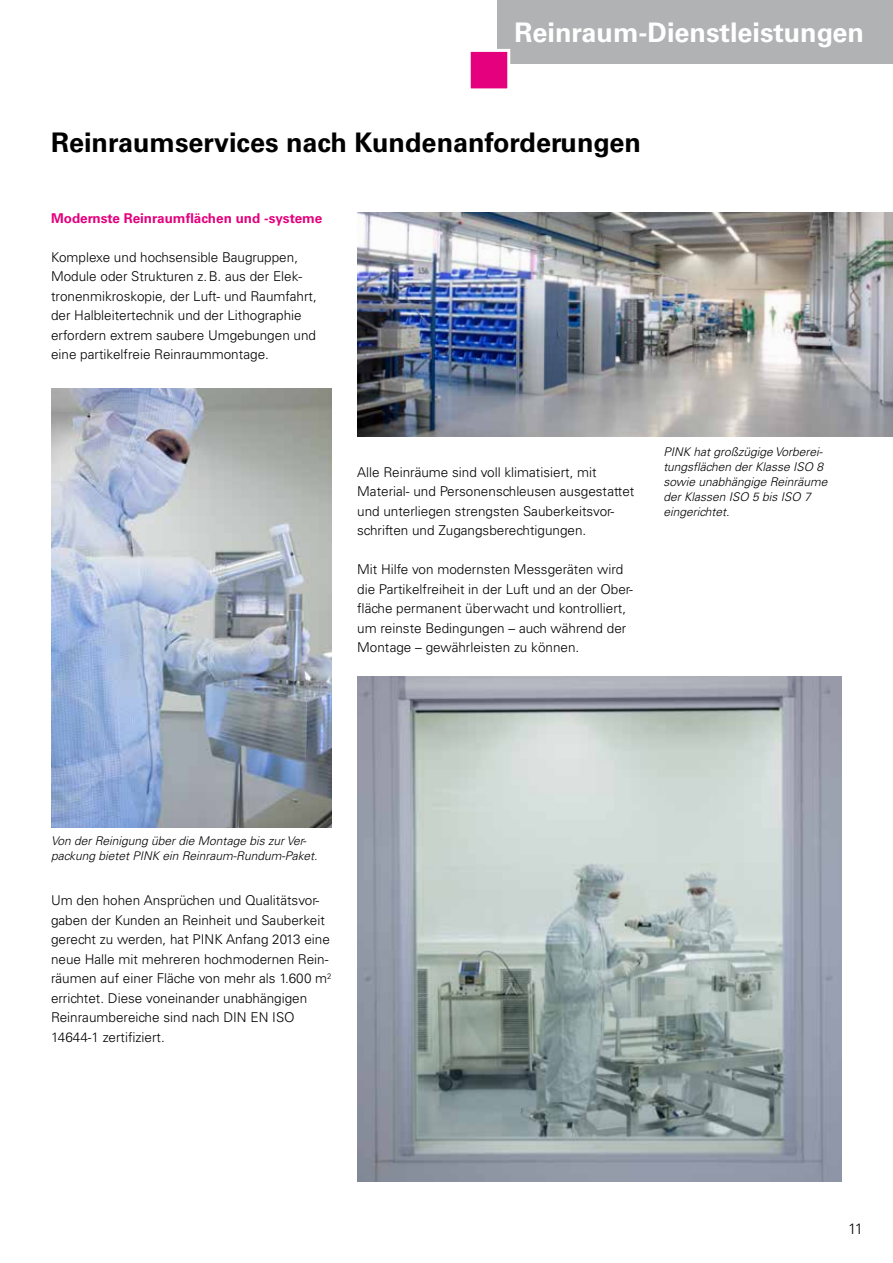
<style>
.page{position:relative;width:893px;height:1263px;background:#fff}
.page>*{position:absolute;margin:0;border:0;box-sizing:border-box;transform-origin:0 0}
.t1{font:700 27px "Univers";color:#000}
.t2{font:700 27px "Univers";color:#fff}
.t3{font:300 15px "Univers";color:#000}
.t4{font:300 13.5px/19.5px "Univers";color:#000}
.t5{font:700 13.5px "Univers";color:#e5007d}
.t6{font:italic 300 12px/15px "Univers";color:#000}
</style>
<div class="page">
<img style="left:357px;top:213px;width:536px;height:223px">
<img style="left:357px;top:676px;width:485px;height:505px">
<img style="left:51px;top:388px;width:281px;height:439px">
<div style="left:497px;top:0;width:396px;height:64px;background:#b1b2b3"></div>
<div style="left:468px;top:49px;width:42px;height:42px;background:#e5007d;border:3px solid #fff"></div>
<h1 class="t2" style="left:514px;top:16px;width:351px">Reinraum-Dienstleistungen</h1>
<h1 class="t1" style="left:51px;top:127px;width:591px">Reinraumservices nach Kundenanforderungen</h1>
<p class="t5" style="left:51px;top:210px;width:273px">Modernste Reinraumflächen und -systeme</p>
<p class="t4" style="left:51px;top:247px;width:267px">Komplexe und hochsensible Baugruppen, Module oder Strukturen z.B. aus der Elek&shy;tronenmikroskopie, der Luft- und Raumfahrt, der Halbleitertechnik und der Lithographie erfordern extrem saubere Umgebungen und eine partikelfreie Reinraummontage.</p>
<p class="t4" style="left:357px;top:462px;width:279px">Alle Reinräume sind voll klimatisiert, mit Material- und Personenschleusen ausgestattet und unterliegen strengsten Sauberkeitsvor&shy;schriften und Zugangsberechtigungen.</p>
<p class="t4" style="left:357px;top:560px;width:277px">Mit Hilfe von modernsten Messgeräten wird die Partikelfreiheit in der Luft und an der Ober&shy;fläche permanent überwacht und kontrolliert, um reinste Bedingungen – auch während der Montage – gewährleisten zu können.</p>
<p class="t6" style="left:663px;top:444px;width:166px">PINK hat großzügige Vorberei&shy;tungsflächen der Klasse ISO 8 sowie unabhängige Reinräume der Klassen ISO 5 bis ISO 7 eingerichtet.</p>
<p class="t6" style="left:51px;top:834px;width:268px">Von der Reinigung über die Montage bis zur Ver&shy;packung bietet PINK ein Reinraum-Rundum-Paket.</p>
<p class="t4" style="left:51px;top:891px;width:282px">Um den hohen Ansprüchen und Qualitätsvor&shy;gaben der Kunden an Reinheit und Sauberkeit gerecht zu werden, hat PINK Anfang 2013 eine neue Halle mit mehreren hochmodernen Rein&shy;räumen auf einer Fläche von mehr als 1.600 m<sup>2 </sup>errichtet. Diese voneinander unabhängigen Reinraumbereiche sind nach DIN EN ISO 14644-1 zertifiziert.</p>
<p class="t3" style="left:848px;top:1220px;width:16px">11</p>
</div>
